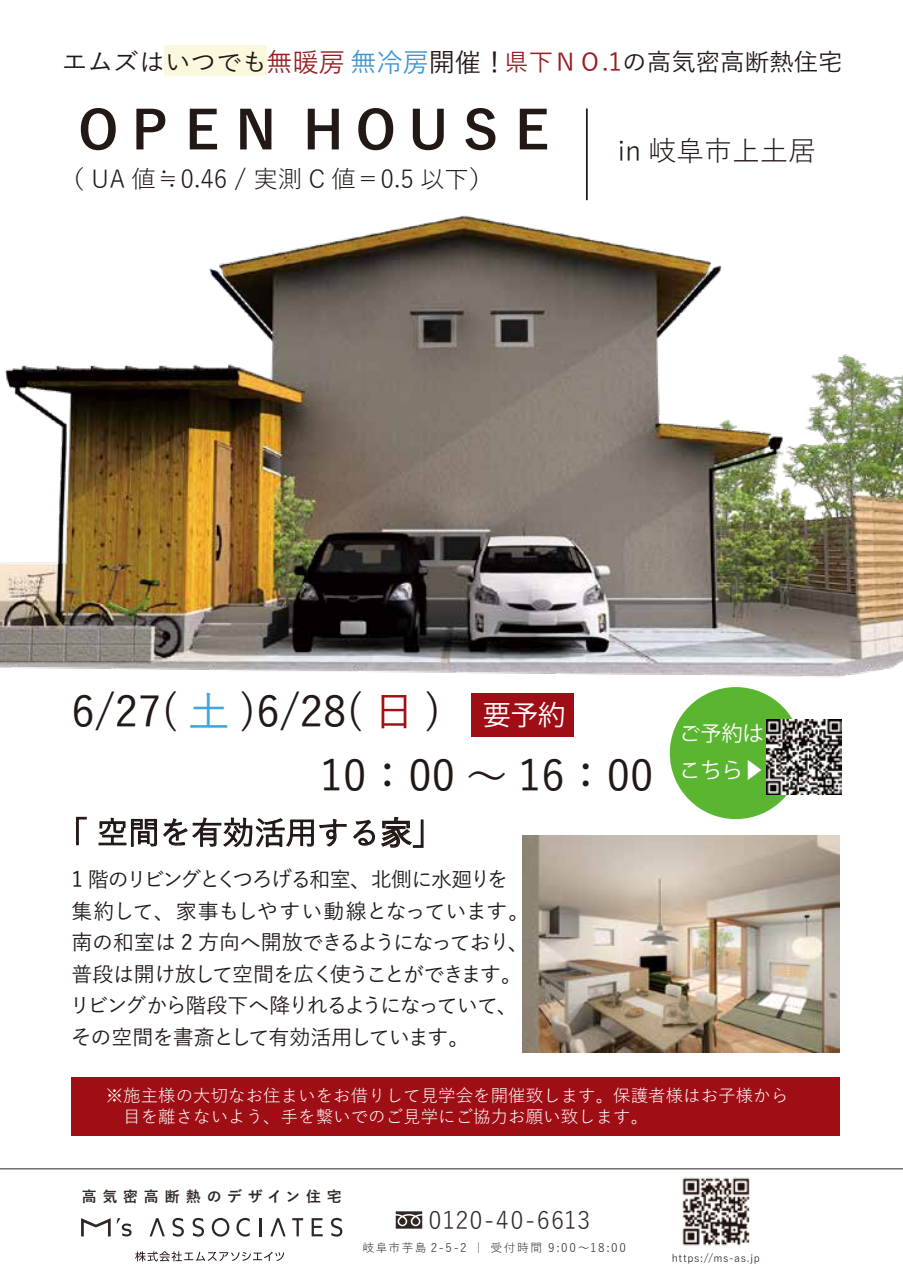
<style>
.page{position:relative;width:903px;height:1275px;background:#fff}
.page>*{position:absolute;margin:0;border:0;box-sizing:border-box;transform-origin:0 0}
.t1{font:700 52.5px "Yu Gothic";color:#221815}
.t2{font:500 42px "Yu Gothic";color:#221815}
.t3{font:31.5px "Yu Gothic";color:#221815}
.t4{font:27.47px "Koz Go Pro";color:#fff}
.t5{font:500 24.5px "Yu Gothic";color:#221714;scale:1.05 1}
.t6{font:24.5px "Yu Gothic";color:#221815}
.t7{font:23.62px "Yu Gothic";letter-spacing:.025em;color:#2f2724}
.t8{font:21.18px/36.9px "Koz Go Pro";color:#fff}
.t9{font:500 21px/31.5px "Yu Gothic";letter-spacing:-.06em;color:#221815}
.t10{font:17.5px/21px "Yu Gothic";color:#fff}
.t11{font:700 14.88px "Yu Gothic";letter-spacing:.385em;color:#2f2724}
.t12{font:11.72px "Yu Gothic";letter-spacing:.135em;color:#2f2724}
.t13{font:10.5px "Yu Gothic";letter-spacing:.055em;color:#221714}
.s1{font-size:26.25px;color:#971e23}
.s2{font-size:26.25px;color:#3e96d3}
.s3{font-size:26.25px}
.s4{color:#971e23}
.s5{color:#3ea5de}
.s6{color:#a00e15}
.s7{font-family:"Koz Go Pr 6 N"}
</style>
<div class="page">
<img style="left:0;top:200px;width:903px;height:596px">
<div style="left:71px;top:1077px;width:769px;height:59px;background:#a00e15"></div>
<hr style="left:586px;top:108px;width:2px;height:92px;background:#221815">
<div style="left:164px;top:45px;width:103px;height:31px;background:#faf9dd"></div>
<svg style="left:76px;top:816px;width:11px;height:30px"></svg>
<svg style="left:97px;top:795px;width:327px;height:53px"></svg>
<img style="left:522px;top:835px;width:318px;height:218px">
<svg style="left:396px;top:1211px;width:26px;height:18px"></svg>
<svg style="left:117px;top:1218px;width:15px;height:18px"></svg>
<svg style="left:81px;top:1218px;width:30px;height:18px"></svg>
<svg style="left:212px;top:1218px;width:17px;height:19px"></svg>
<svg style="left:193px;top:1218px;width:11px;height:19px"></svg>
<svg style="left:331px;top:1218px;width:11px;height:19px"></svg>
<svg style="left:312px;top:1218px;width:11px;height:18px"></svg>
<svg style="left:172px;top:1218px;width:12px;height:19px"></svg>
<svg style="left:150px;top:1218px;width:15px;height:18px"></svg>
<svg style="left:270px;top:1218px;width:16px;height:18px"></svg>
<svg style="left:259px;top:1218px;width:2px;height:18px"></svg>
<svg style="left:236px;top:1218px;width:14px;height:19px"></svg>
<svg style="left:292px;top:1218px;width:11px;height:18px"></svg>
<svg style="left:135px;top:1251px;width:149px;height:10px"></svg>
<hr style="left:0;top:1168px;width:903px;height:1px;background:#2f2724">
<img style="left:682px;top:1177px;width:68px;height:69px">
<div style="left:471px;top:693px;width:103px;height:44px;background:#a00e15"></div>
<div style="left:670px;top:687px;width:132px;height:132px;background:#5ab531;border-radius:50%"></div>
<img style="left:766px;top:719px;width:75px;height:75px">
<p class="t5" style="left:62px;top:39px;width:745px">エムズはいつでも<span class="s1">無暖房</span><span class="s2">無冷房</span><span class="s3">開催！</span><span class="s4">県下ＮＯ.1</span>の高気密高断熱住宅</p>
<h1 class="t1" style="left:72px;top:100px;width:746px">ＯＰＥＮ ＨＯＵＳＥ <sub>in</sub> <sub>岐阜市上土居</sub></h1>
<p class="t6" style="left:60px;top:157px;width:435px">（ UA 値≒0.46 / 実測 C 値＝0.5 以下）</p>
<h2 class="t2" style="left:71px;top:673px;width:372px">6/27( <span class="s5">土</span> )6/28( <span class="s6">日</span> )</h2>
<h3 class="t4" style="left:483px;top:697px;width:84px">要予約</h3>
<h2 class="t2" style="left:320px;top:736px;width:335px">10：00 ～ 16：00</h2>
<h3 class="t3" style="left:56px;top:804px;width:388px">「 空間を有効活用する<span class="s7">家</span>」</h3>
<p class="t9" style="left:69px;top:861px;width:462px">1 階のリビングとくつろげる和室、北側に水廻りを集約して、家事もしやすい動線となっています。南の和室は 2 方向へ開放できるようになっており、普段は開け放して空間を広く使うことができます。リビングから階段下へ降りれるようになっていて、その空間を書斎として有効活用しています。</p>
<p class="t8" style="left:679px;top:716px;width:86px">ご予約はこちら▶</p>
<p class="t10" style="left:106px;top:1083px;width:684px">※施主様の大切なお住まいをお借りして見学会を開催致します。保護者様はお子様から　目を離さないよう、手を繋いでのご見学にご協力お願い致します。</p>
<p class="t11" style="left:82px;top:1188px;width:261px">高気密高断熱のデザイン住宅</p>
<p class="t7" style="left:429px;top:1198px;width:163px">0120-40-6613</p>
<p class="t12" style="left:362px;top:1237px;width:265px">岐阜市芋島 2-5-2 ｜受付時間 9:00～18:00</p>
<p class="t13" style="left:672px;top:1248px;width:89px">https://ms-as.jp</p>
</div>
